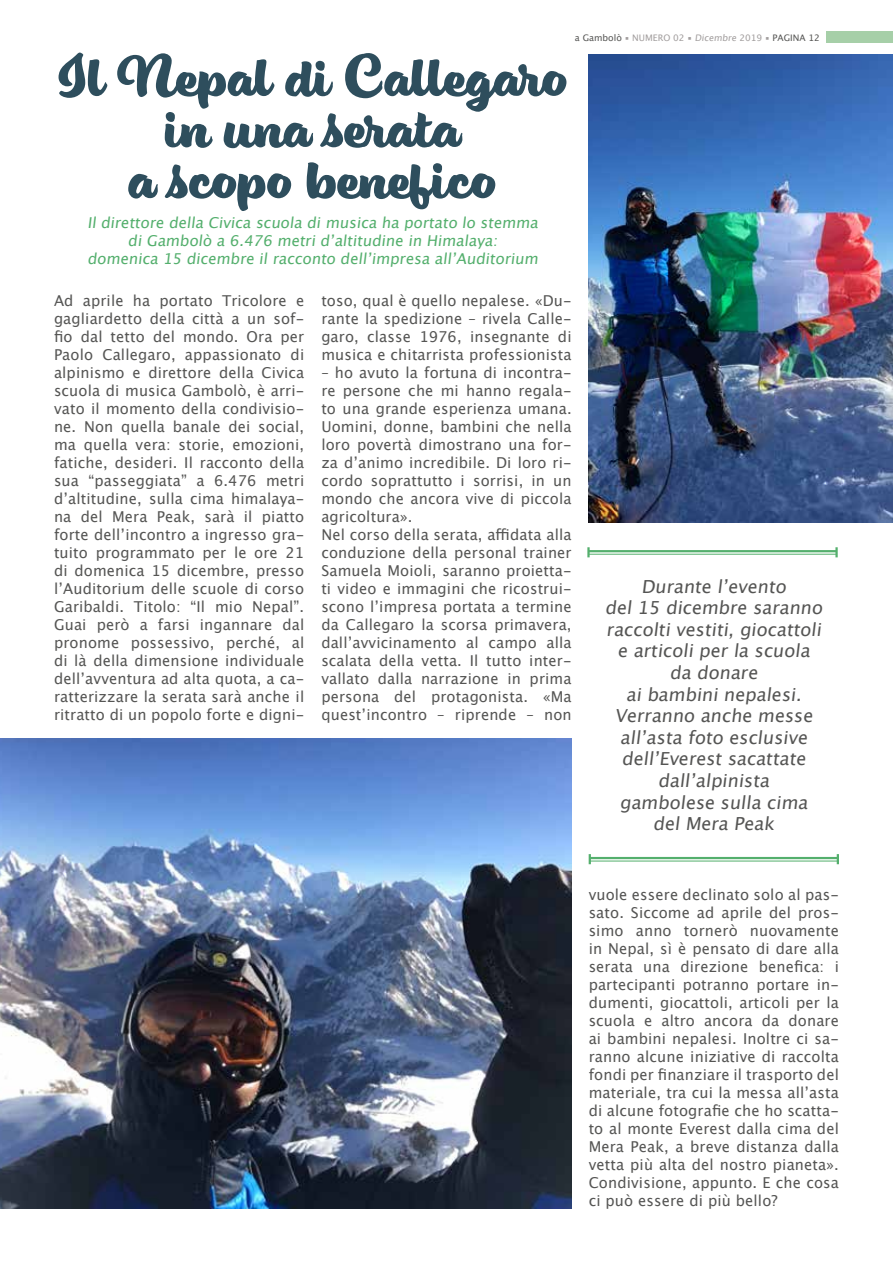
<style>
.page{position:relative;width:893px;height:1263px;background:#fff}
.page>*{position:absolute;margin:0;border:0;box-sizing:border-box;transform-origin:0 0}
.t1{font:55.5px/51.2px "Eds Market Bold Script";color:#2e4e5d;text-align:center}
.t2{font:18px/21.6px "Lucida Grande";color:#555554;text-align:center}
.t3{font:15px/18px "Lucida Grande";letter-spacing:.01em;color:#555554;text-align:justify}
.t4{font:15px/18px "Lucida Grande";color:#54af6d;text-align:center}
.t5{font:9px "Lucida Grande";color:#a29e9e}
.s1{color:#555554}
</style>
<div class="page">
<div style="left:826px;top:31px;width:67px;height:12px;background:#a6cfa8"></div>
<img style="left:589px;top:54px;width:304px;height:468px">
<img style="left:0;top:738px;width:571px;height:471px">
<hr style="left:588px;top:550px;width:249px;height:2px;background:#54af6d">
<hr style="left:588px;top:554px;width:249px;height:1px;background:#54af6d">
<svg style="left:587px;top:547px;width:3px;height:10px"></svg>
<svg style="left:835px;top:547px;width:3px;height:10px"></svg>
<hr style="left:590px;top:857px;width:248px;height:2px;background:#54af6d">
<hr style="left:590px;top:861px;width:248px;height:1px;background:#54af6d">
<svg style="left:589px;top:854px;width:2px;height:10px"></svg>
<svg style="left:837px;top:854px;width:2px;height:10px"></svg>
<p class="t5" style="left:575px;top:32px;width:246px"><span class="s1">a Gambolò</span> ▪ NUMERO 02 ▪ Dicembre 2019 ▪ <span class="s1">PAGINA 12</span></p>
<h1 class="t1" style="left:57px;top:51px;width:512px">Il Nepal di Callegaro in una serata<br>a scopo benefico</h1>
<p class="t4" style="left:87px;top:214px;width:456px">Il direttore della Civica scuola di musica ha portato lo stemma di Gambolò a 6.476 metri d’altitudine in Himalaya:<br>domenica 15 dicembre il racconto dell’impresa all’Auditorium</p>
<p class="t3" style="left:321px;top:292px;width:252px">toso, qual è quello nepalese. «Du&shy;rante la spedizione – rivela Calle&shy;garo, classe 1976, insegnante di musica e chitarrista professionista</p>
<p class="t3" style="left:321px;top:364px;width:252px;text-align:left">– ho avuto la fortuna di incontra&shy;re persone che mi hanno regala&shy;to una grande esperienza umana.<br>Uomini, donne, bambini che nella loro povertà dimostrano una for&shy;za d’animo incredibile. Di loro ri&shy;cordo soprattutto i sorrisi, in un mondo che ancora vive di piccola agricoltura».<br>Nel corso della serata, affidata alla conduzione della personal trainer<br>Samuela Moioli, saranno proietta&shy;ti video e immagini che ricostrui&shy;scono l’impresa portata a termine da Callegaro la scorsa primavera, dall’avvicinamento al campo alla scalata della vetta. Il tutto inter&shy;vallato dalla narrazione in prima persona del protagonista. «Ma quest’incontro – riprende – non</p>
<p class="t3" style="left:54px;top:292px;width:252px">Ad aprile ha portato Tricolore e gagliardetto della città a un sof&shy;fio dal tetto del mondo. Ora per Paolo Callegaro, appassionato di alpinismo e direttore della Civica scuola di musica Gambolò, è arri&shy;vato il momento della condivisio&shy;ne. Non quella banale dei social, ma quella vera: storie, emozioni, fatiche, desideri. Il racconto della sua “passeggiata” a 6.476 metri d’altitudine, sulla cima himalaya&shy;na del Mera Peak, sarà il piatto forte dell’incontro a ingresso gra&shy;tuito programmato per le ore 21 di domenica 15 dicembre, presso l’Auditorium delle scuole di corso Garibaldi. Titolo: “Il mio Nepal”.<br>Guai però a farsi ingannare dal pronome possessivo, perché, al di là della dimensione individuale dell’avventura ad alta quota, a ca&shy;ratterizzare la serata sarà anche il ritratto di un popolo forte e digni-</p>
<p class="t2" style="left:605px;top:576px;width:223px">Durante l’evento<br>del 15 dicembre saranno raccolti vestiti, giocattoli e articoli per la scuola da donare<br>ai bambini nepalesi.<br>Verranno anche messe all’asta foto esclusive dell’Everest sacattate dall’alpinista<br>gambolese sulla cima del Mera Peak</p>
<p class="t3" style="left:589px;top:886px;width:252px">vuole essere declinato solo al pas&shy;sato. Siccome ad aprile del pros&shy;simo anno tornerò nuovamente in Nepal, sì è pensato di dare alla serata una direzione benefica: i partecipanti potranno portare in&shy;dumenti, giocattoli, articoli per la scuola e altro ancora da donare ai bambini nepalesi. Inoltre ci sa&shy;ranno alcune iniziative di raccolta fondi per finanziare il trasporto del materiale, tra cui la messa all’asta di alcune fotografie che ho scatta&shy;to al monte Everest dalla cima del Mera Peak, a breve distanza dalla vetta più alta del nostro pianeta».<br>Condivisione, appunto. E che cosa ci può essere di più bello?</p>
</div>
